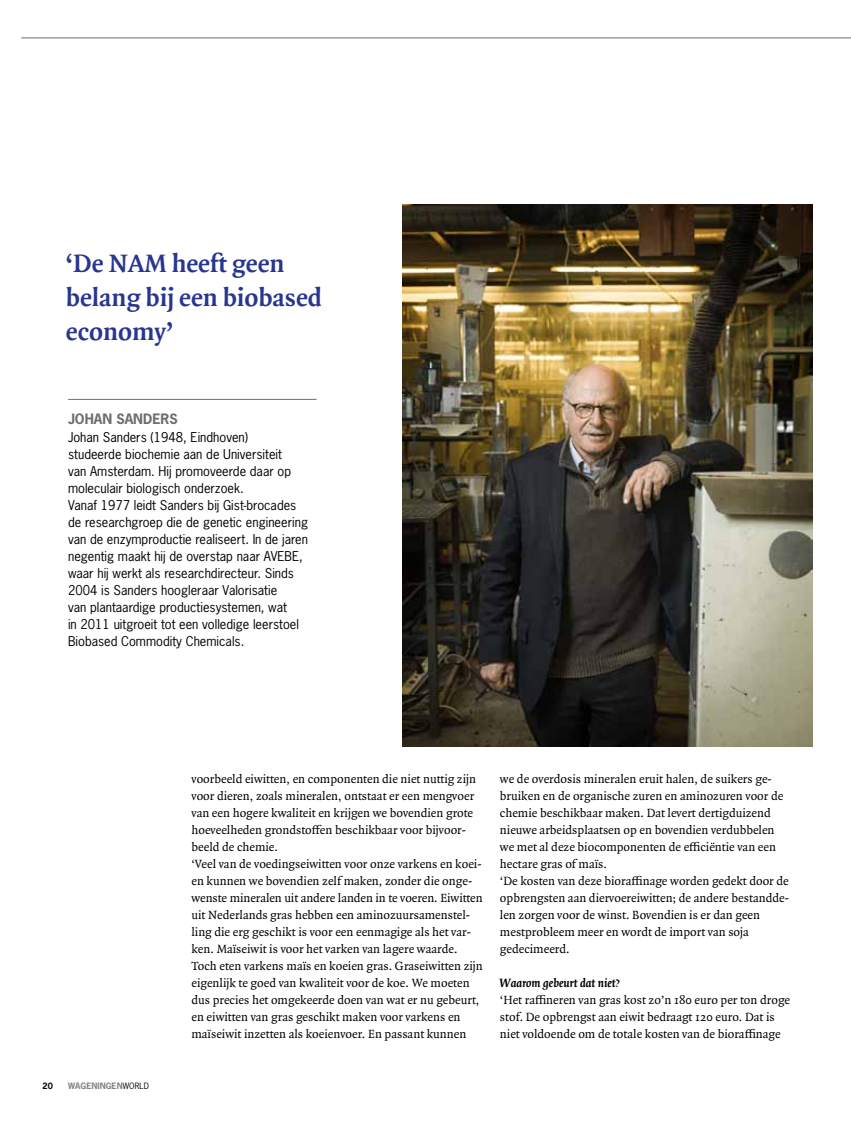
<style>
.page{position:relative;width:851px;height:1127px;background:#fff}
.page>*{position:absolute;margin:0;border:0;box-sizing:border-box;transform-origin:0 0}
.t1{font:700 27px/33.9px "Quadraat OT";color:#283691}
.t2{font:700 13.5px "News Gothic Std";color:#6d6e71}
.t3{font:12.75px/17px "Quadraat OT";color:#000}
.t4{font:12.75px/17px "News Gothic Std";color:#000}
.t5{font:italic 700 12.75px "Quadraat OT";color:#000}
.t6{font:700 8.25px "News Gothic Std";letter-spacing:.01em;color:#808285}
.t7{font:700 8.25px "News Gothic Std";color:#000}
.s1{font-weight:400;color:#000}
</style>
<div class="page">
<svg style="left:21px;top:37px;width:829px;height:2px;background:#b5b6b7"></svg>
<img style="left:402px;top:204px;width:410px;height:542px">
<hr style="left:68px;top:399px;width:248px;height:1px;background:#6d6e71">
<h1 class="t1" style="left:66px;top:247px;width:257px">‘De NAM heeft geen belang bij een biobased economy’</h1>
<p class="t2" style="left:68px;top:410px;width:102px">JOHAN SANDERS</p>
<p class="t4" style="left:68px;top:429px;width:241px">Johan Sanders (1948, Eindhoven)<br>studeerde biochemie aan de Universiteit<br>van Amsterdam. Hij promoveerde daar op moleculair biologisch onderzoek.<br>Vanaf 1977 leidt Sanders bij Gist-brocades de researchgroep die de genetic engineering van de enzymproductie realiseert. In de jaren negentig maakt hij de overstap naar AVEBE, waar hij werkt als researchdirecteur. Sinds 2004 is Sanders hoogleraar Valorisatie<br>van plantaardige productiesystemen, wat<br>in 2011 uitgroeit tot een volledige leerstoel Biobased Commodity Chemicals.</p>
<p class="t7" style="left:43px;top:1080px;width:12px">20</p>
<p class="t6" style="left:68px;top:1080px;width:82px">WAGENINGEN<span class="s1">world</span></p>
<p class="t3" style="left:191px;top:770px;width:293px">voorbeeld eiwitten, en componenten die niet nuttig zijn voor dieren, zoals mineralen, ontstaat er een mengvoer van een hogere kwaliteit en krijgen we bovendien grote hoeveelheden grondstoffen beschikbaar voor bijvoor&shy;beeld de chemie.<br>‘Veel van de voedingseiwitten voor onze varkens en koei&shy;en kunnen we bovendien zelf maken, zonder die onge&shy;wenste mineralen uit andere landen in te voeren. Eiwitten uit Nederlands gras hebben een aminozuursamenstel&shy;ling die erg geschikt is voor een eenmagige als het var&shy;ken. Maïseiwit is voor het varken van lagere waarde.<br>Toch eten varkens maïs en koeien gras. Graseiwitten zijn eigenlijk te goed van kwaliteit voor de koe. We moeten dus precies het omgekeerde doen van wat er nu gebeurt, en eiwitten van gras geschikt maken voor varkens en maïseiwit inzetten als koeienvoer. En passant kunnen</p>
<p class="t3" style="left:500px;top:770px;width:290px">we de overdosis mineralen eruit halen, de suikers ge&shy;bruiken en de organische zuren en aminozuren voor de chemie beschikbaar maken. Dat levert dertigduizend nieuwe arbeidsplaatsen op en bovendien verdubbelen we met al deze biocomponenten de efficiëntie van een hectare gras of maïs.<br>‘De kosten van deze bioraffinage worden gedekt door de opbrengsten aan diervoereiwitten; de andere bestandde&shy;len zorgen voor de winst. Bovendien is er dan geen mestprobleem meer en wordt de import van soja gedecimeerd.</p>
<p class="t5" style="left:500px;top:976px;width:121px">Waarom gebeurt dat niet?</p>
<p class="t3" style="left:500px;top:991px;width:291px">‘Het raffineren van gras kost zo’n 180 euro per ton droge stof. De opbrengst aan eiwit bedraagt 120 euro. Dat is niet voldoende om de totale kosten van de bioraffinage</p>
</div>
